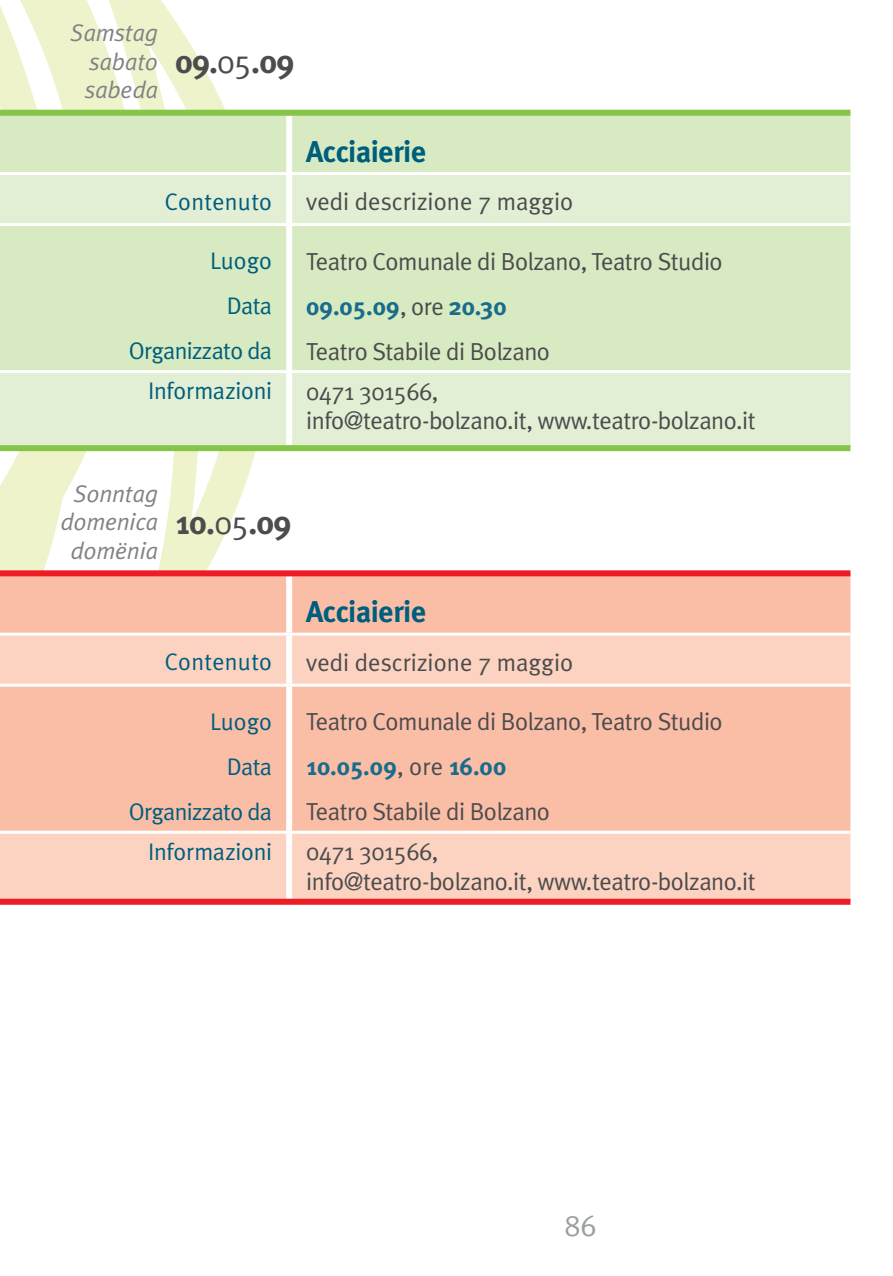
<style>
.page{position:relative;width:893px;height:1276px;background:#fff}
.page>*{position:absolute;margin:0;border:0;box-sizing:border-box;transform-origin:0 0}
.t1{font:700 33px "Meta";letter-spacing:-.02em;color:#4c4c4e}
.t2{font:700 30px "Meta";color:#005e7d}
.t3{font:30px "Meta";color:#9c9fa2}
.t4{font:24.6px/29.4px "Meta Plus Normal";letter-spacing:-.02em;color:#4c4c4e}
.t5{font:24.6px "Meta Plus Normal";color:#4c4c4e}
.t6{font:700 24.6px "Meta";letter-spacing:.005em;color:#196c8b}
.t7{font:24px/45px "Meta Plus Normal";letter-spacing:-.015em;color:#005e7d;text-align:right}
.t8{font:italic 24px/28.8px "Meta";letter-spacing:-.01em;color:#808284;text-align:justify}
.t9{font:24px "Meta Plus Normal";letter-spacing:.01em;color:#005e7d}
.s1{font-weight:400}
.s2{font-family:"Meta Plus Normal";font-weight:400;color:#4c4c4e}
</style>
<div class="page">
<svg style="left:168px;top:10px;width:108px;height:895px"></svg>
<svg style="left:0;top:0;width:168px;height:905px"></svg>
<div style="left:0;top:116px;width:850px;height:56px;background:#d7eac1"></div>
<svg style="left:0;top:175px;width:850px;height:270px;background:#dcecc9"></svg>
<div style="left:286px;top:116px;width:6px;height:56px;background:#fff"></div>
<div style="left:286px;top:175px;width:6px;height:48px;background:#fff"></div>
<div style="left:286px;top:226px;width:6px;height:144px;background:#fff"></div>
<div style="left:286px;top:373px;width:6px;height:72px;background:#fff"></div>
<div style="left:0;top:110px;width:850px;height:6px;background:#86c547"></div>
<div style="left:0;top:445px;width:289px;height:6px;background:#86c547"></div>
<div style="left:289px;top:445px;width:561px;height:6px;background:#86c547"></div>
<hr style="left:0;top:172px;width:850px;height:3px;background:#fff">
<hr style="left:0;top:223px;width:850px;height:3px;background:#fff">
<hr style="left:0;top:370px;width:289px;height:3px;background:#fff">
<hr style="left:289px;top:370px;width:561px;height:3px;background:#fff">
<div style="left:0;top:576px;width:850px;height:56px;background:#fabea7"></div>
<svg style="left:0;top:635px;width:850px;height:263px;background:#fac7b3"></svg>
<div style="left:286px;top:576px;width:6px;height:56px;background:#fff"></div>
<div style="left:286px;top:635px;width:6px;height:48px;background:#fff"></div>
<div style="left:286px;top:686px;width:6px;height:144px;background:#fff"></div>
<div style="left:286px;top:833px;width:6px;height:65px;background:#fff"></div>
<hr style="left:0;top:632px;width:850px;height:3px;background:#fff">
<hr style="left:0;top:683px;width:850px;height:3px;background:#fff">
<hr style="left:0;top:830px;width:289px;height:3px;background:#fff">
<hr style="left:289px;top:830px;width:561px;height:3px;background:#fff">
<div style="left:0;top:570px;width:850px;height:6px;background:#ee1c24"></div>
<div style="left:0;top:898px;width:289px;height:6px;background:#ee1c24"></div>
<div style="left:289px;top:898px;width:561px;height:6px;background:#ee1c24"></div>
<p class="t8" style="left:85px;top:21px;width:75px;text-indent:-14px">Samstag sabato sabeda</p>
<h1 class="t1" style="left:175px;top:46px;width:120px">09.<span class="s1">05</span>.09</h1>
<p class="t2" style="left:306px;top:137px;width:121px">Acciaierie</p>
<p class="t9" style="left:165px;top:192px;width:109px">Contenuto</p>
<p class="t5" style="left:306px;top:192px;width:269px">vedi descrizione 7 maggio</p>
<p class="t7" style="left:129px;top:241px;width:145px">Luogo<br>Data<br>Organizzato da</p>
<p class="t4" style="left:306px;top:249px;width:418px">Teatro Comunale di Bolzano, Teatro Studio</p>
<p class="t6" style="left:306px;top:294px;width:202px">09.05.09<span class="s2">, ore</span> 20.30</p>
<p class="t4" style="left:306px;top:339px;width:245px">Teatro Stabile di Bolzano</p>
<p class="t7" style="left:148px;top:371px;width:126px">Informazioni</p>
<p class="t4" style="left:306px;top:379px;width:451px">0471 301566,<br>info@teatro-bolzano.it, www.teatro-bolzano.it</p>
<p class="t8" style="left:60px;top:481px;width:99px;text-align:center">Sonntag domenica domënia</p>
<h1 class="t1" style="left:175px;top:506px;width:118px">10.<span class="s1">05</span>.09</h1>
<p class="t2" style="left:306px;top:597px;width:121px">Acciaierie</p>
<p class="t9" style="left:165px;top:653px;width:109px">Contenuto</p>
<p class="t5" style="left:306px;top:653px;width:269px">vedi descrizione 7 maggio</p>
<p class="t7" style="left:129px;top:701px;width:145px">Luogo<br>Data<br>Organizzato da</p>
<p class="t4" style="left:306px;top:709px;width:418px">Teatro Comunale di Bolzano, Teatro Studio</p>
<p class="t6" style="left:306px;top:755px;width:202px">10.05.09<span class="s2">, ore</span> 16.00</p>
<p class="t4" style="left:306px;top:799px;width:245px">Teatro Stabile di Bolzano</p>
<p class="t7" style="left:148px;top:831px;width:126px">Informazioni</p>
<p class="t4" style="left:306px;top:839px;width:451px">0471 301566,<br>info@teatro-bolzano.it, www.teatro-bolzano.it</p>
<p class="t3" style="left:564px;top:1214px;width:34px">86</p>
</div>
